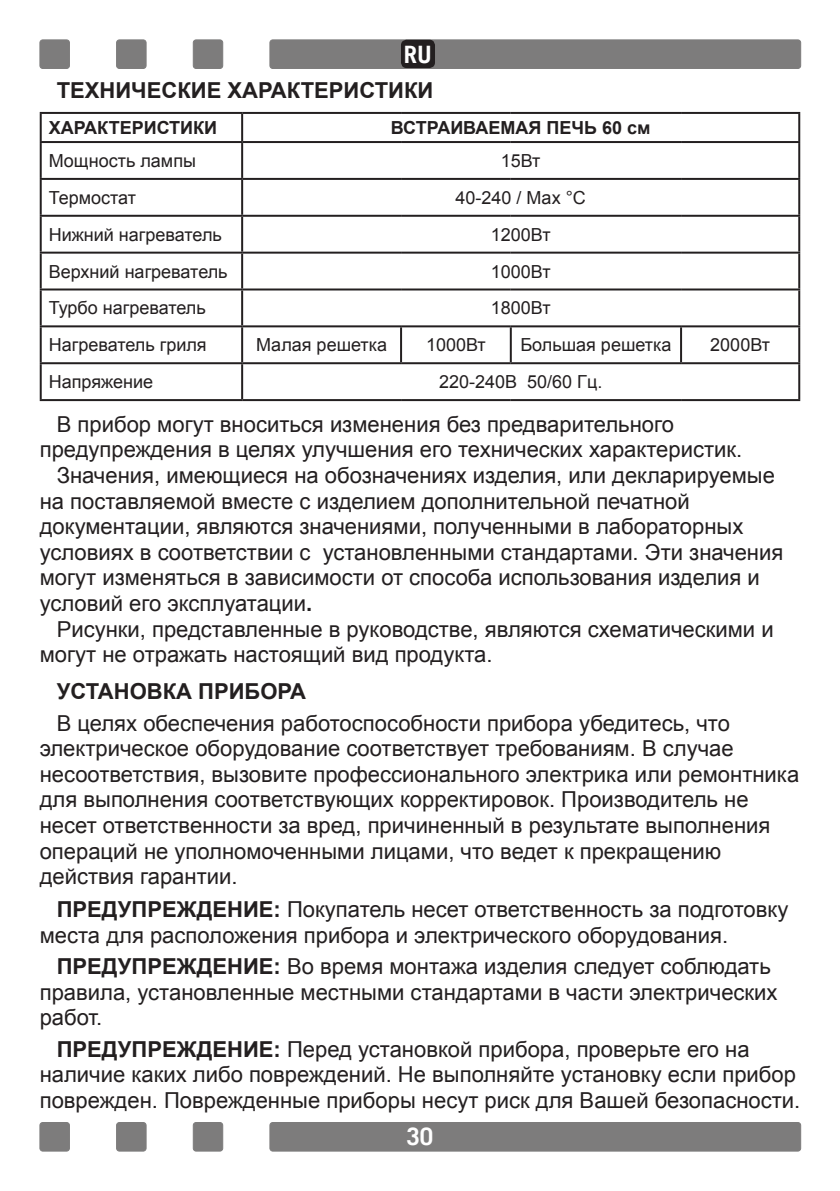
<style>
.page{position:relative;width:840px;height:1191px;background:#fff}
.page>*{position:absolute;margin:0;border:0;box-sizing:border-box;transform-origin:0 0}
.t1{font:700 24px "Trade Gothic";color:#fff}
.t2{font:22px/25.6px "Arial";color:#231f20}
.t3{font:700 22px "Arial";color:#231f20}
.t4{font:18px "Arial";color:#231f20}
.t5{font:700 18px "Arial";color:#231f20}
.s1{font-weight:700}
</style>
<div class="page">
<div style="left:270px;top:40px;width:530px;height:28px;background:#7d7c7c;border-radius:3px"></div>
<div style="left:269px;top:40px;width:531px;height:29px;border:1px solid #7d7c7c;border-radius:3px"></div>
<div style="left:40px;top:40px;width:29px;height:28px;background:#7d7c7c;border-radius:3px"></div>
<div style="left:40px;top:40px;width:30px;height:29px;border:1px solid #7d7c7c;border-radius:3px"></div>
<div style="left:193px;top:40px;width:29px;height:28px;background:#7d7c7c;border-radius:3px"></div>
<div style="left:193px;top:40px;width:30px;height:29px;border:1px solid #7d7c7c;border-radius:3px"></div>
<div style="left:116px;top:40px;width:30px;height:28px;background:#7d7c7c;border-radius:3px"></div>
<div style="left:116px;top:40px;width:30px;height:29px;border:1px solid #7d7c7c;border-radius:3px"></div>
<div style="left:270px;top:1122px;width:530px;height:29px;background:#7d7c7c;border-radius:3px"></div>
<div style="left:269px;top:1122px;width:531px;height:29px;border:1px solid #7d7c7c;border-radius:3px"></div>
<div style="left:40px;top:1122px;width:29px;height:29px;background:#7d7c7c;border-radius:3px"></div>
<div style="left:40px;top:1122px;width:30px;height:29px;border:1px solid #7d7c7c;border-radius:3px"></div>
<div style="left:193px;top:1122px;width:29px;height:29px;background:#7d7c7c;border-radius:3px"></div>
<div style="left:193px;top:1122px;width:30px;height:29px;border:1px solid #7d7c7c;border-radius:3px"></div>
<div style="left:116px;top:1122px;width:30px;height:29px;background:#7d7c7c;border-radius:3px"></div>
<div style="left:116px;top:1122px;width:30px;height:29px;border:1px solid #7d7c7c;border-radius:3px"></div>
<hr style="left:40px;top:112px;width:202px;height:2px;background:#231f20">
<hr style="left:40px;top:114px;width:2px;height:27px;background:#231f20">
<hr style="left:242px;top:112px;width:159px;height:2px;background:#231f20">
<hr style="left:241px;top:114px;width:2px;height:27px;background:#231f20">
<hr style="left:401px;top:112px;width:109px;height:2px;background:#231f20">
<hr style="left:510px;top:112px;width:170px;height:2px;background:#231f20">
<hr style="left:680px;top:112px;width:119px;height:2px;background:#231f20">
<hr style="left:797px;top:114px;width:2px;height:27px;background:#231f20">
<hr style="left:40px;top:141px;width:202px;height:2px;background:#231f20">
<hr style="left:40px;top:143px;width:2px;height:35px;background:#231f20">
<hr style="left:242px;top:141px;width:159px;height:2px;background:#231f20">
<hr style="left:241px;top:143px;width:2px;height:35px;background:#231f20">
<hr style="left:401px;top:141px;width:109px;height:2px;background:#231f20">
<hr style="left:510px;top:141px;width:170px;height:2px;background:#231f20">
<hr style="left:680px;top:141px;width:119px;height:2px;background:#231f20">
<hr style="left:797px;top:143px;width:2px;height:35px;background:#231f20">
<hr style="left:40px;top:178px;width:202px;height:2px;background:#231f20">
<hr style="left:40px;top:180px;width:2px;height:35px;background:#231f20">
<hr style="left:242px;top:178px;width:159px;height:2px;background:#231f20">
<hr style="left:241px;top:180px;width:2px;height:35px;background:#231f20">
<hr style="left:401px;top:178px;width:109px;height:2px;background:#231f20">
<hr style="left:510px;top:178px;width:170px;height:2px;background:#231f20">
<hr style="left:680px;top:178px;width:119px;height:2px;background:#231f20">
<hr style="left:797px;top:180px;width:2px;height:35px;background:#231f20">
<hr style="left:40px;top:215px;width:202px;height:2px;background:#231f20">
<hr style="left:40px;top:217px;width:2px;height:35px;background:#231f20">
<hr style="left:242px;top:215px;width:159px;height:2px;background:#231f20">
<hr style="left:241px;top:217px;width:2px;height:35px;background:#231f20">
<hr style="left:401px;top:215px;width:109px;height:2px;background:#231f20">
<hr style="left:510px;top:215px;width:170px;height:2px;background:#231f20">
<hr style="left:680px;top:215px;width:119px;height:2px;background:#231f20">
<hr style="left:797px;top:217px;width:2px;height:35px;background:#231f20">
<hr style="left:40px;top:252px;width:202px;height:2px;background:#231f20">
<hr style="left:40px;top:254px;width:2px;height:34px;background:#231f20">
<hr style="left:242px;top:252px;width:159px;height:2px;background:#231f20">
<hr style="left:241px;top:254px;width:2px;height:34px;background:#231f20">
<hr style="left:401px;top:252px;width:109px;height:2px;background:#231f20">
<hr style="left:510px;top:252px;width:170px;height:2px;background:#231f20">
<hr style="left:680px;top:252px;width:119px;height:2px;background:#231f20">
<hr style="left:797px;top:254px;width:2px;height:34px;background:#231f20">
<hr style="left:40px;top:288px;width:202px;height:2px;background:#231f20">
<hr style="left:40px;top:290px;width:2px;height:35px;background:#231f20">
<hr style="left:242px;top:288px;width:159px;height:2px;background:#231f20">
<hr style="left:241px;top:290px;width:2px;height:35px;background:#231f20">
<hr style="left:401px;top:288px;width:109px;height:2px;background:#231f20">
<hr style="left:510px;top:288px;width:170px;height:2px;background:#231f20">
<hr style="left:680px;top:288px;width:119px;height:2px;background:#231f20">
<hr style="left:797px;top:290px;width:2px;height:35px;background:#231f20">
<hr style="left:40px;top:325px;width:202px;height:2px;background:#231f20">
<hr style="left:40px;top:327px;width:2px;height:35px;background:#231f20">
<hr style="left:242px;top:325px;width:159px;height:2px;background:#231f20">
<hr style="left:241px;top:327px;width:2px;height:35px;background:#231f20">
<hr style="left:401px;top:325px;width:109px;height:2px;background:#231f20">
<hr style="left:400px;top:327px;width:2px;height:35px;background:#231f20">
<hr style="left:510px;top:325px;width:170px;height:2px;background:#231f20">
<hr style="left:509px;top:327px;width:2px;height:35px;background:#231f20">
<hr style="left:680px;top:325px;width:119px;height:2px;background:#231f20">
<hr style="left:679px;top:327px;width:2px;height:35px;background:#231f20">
<hr style="left:797px;top:327px;width:2px;height:35px;background:#231f20">
<hr style="left:40px;top:362px;width:202px;height:2px;background:#231f20">
<hr style="left:40px;top:364px;width:2px;height:35px;background:#231f20">
<hr style="left:242px;top:362px;width:159px;height:2px;background:#231f20">
<hr style="left:241px;top:364px;width:2px;height:35px;background:#231f20">
<hr style="left:401px;top:362px;width:109px;height:2px;background:#231f20">
<hr style="left:510px;top:362px;width:170px;height:2px;background:#231f20">
<hr style="left:680px;top:362px;width:119px;height:2px;background:#231f20">
<hr style="left:797px;top:364px;width:2px;height:35px;background:#231f20">
<hr style="left:40px;top:399px;width:202px;height:2px;background:#231f20">
<hr style="left:242px;top:399px;width:159px;height:2px;background:#231f20">
<hr style="left:401px;top:399px;width:109px;height:2px;background:#231f20">
<hr style="left:510px;top:399px;width:170px;height:2px;background:#231f20">
<hr style="left:680px;top:399px;width:119px;height:2px;background:#231f20">
<div style="left:401px;top:40px;width:34px;height:28px;background:#231f20;border-radius:6px"></div>
<p class="t1" style="left:404px;top:39px;width:30px">RU</p>
<p class="t3" style="left:57px;top:76px;width:378px">ТЕХНИЧЕСКИЕ ХАРАКТЕРИСТИКИ</p>
<p class="t5" style="left:49px;top:116px;width:170px">ХАРАКТЕРИСТИКИ</p>
<p class="t5" style="left:391px;top:116px;width:261px">ВСТРАИВАЕМАЯ ПЕЧЬ 60 см</p>
<p class="t4" style="left:49px;top:149px;width:149px">Мощность лампы</p>
<p class="t4" style="left:500px;top:149px;width:41px">15Вт</p>
<p class="t4" style="left:49px;top:186px;width:89px">Термостат</p>
<p class="t4" style="left:455px;top:186px;width:132px">40-240 / Max °C</p>
<p class="t4" style="left:49px;top:223px;width:174px">Нижний нагреватель</p>
<p class="t4" style="left:490px;top:223px;width:61px">1200Вт</p>
<p class="t4" style="left:49px;top:259px;width:180px">Верхний нагреватель</p>
<p class="t4" style="left:490px;top:259px;width:61px">1000Вт</p>
<p class="t4" style="left:49px;top:296px;width:158px">Турбо нагреватель</p>
<p class="t4" style="left:490px;top:296px;width:61px">1800Вт</p>
<p class="t4" style="left:49px;top:333px;width:159px">Нагреватель гриля</p>
<p class="t4" style="left:256px;top:333px;width:132px">Малая решетка</p>
<p class="t4" style="left:426px;top:333px;width:61px">1000Вт</p>
<p class="t4" style="left:520px;top:333px;width:152px">Большая решетка</p>
<p class="t4" style="left:709px;top:333px;width:61px">2000Вт</p>
<p class="t4" style="left:49px;top:370px;width:106px">Напряжение</p>
<p class="t4" style="left:439px;top:370px;width:165px">220-240B 50/60 Гц.</p>
<p class="t2" style="left:57px;top:411px;width:618px">В прибор могут вноситься изменения без предварительного</p>
<p class="t2" style="left:40px;top:437px;width:703px">предупреждения в целях улучшения его технических характеристик.</p>
<p class="t2" style="left:57px;top:463px;width:719px">Значения, имеющиеся на обозначениях изделия, или декларируемые</p>
<p class="t2" style="left:40px;top:488px;width:651px">на поставляемой вместе с изделием дополнительной печатной</p>
<p class="t2" style="left:40px;top:514px;width:704px">документации, являются значениями, полученными в лабораторных</p>
<p class="t2" style="left:40px;top:539px;width:744px">условиях в соответствии с установленными стандартами. Эти значения</p>
<p class="t2" style="left:40px;top:565px;width:721px">могут изменяться в зависимости от способа использования изделия и</p>
<p class="t2" style="left:40px;top:591px;width:274px">условий его эксплуатации<span class="s1">.</span></p>
<p class="t2" style="left:57px;top:616px;width:718px">Рисунки, представленные в руководстве, являются схематическими и</p>
<p class="t2" style="left:40px;top:642px;width:454px">могут не отражать настоящий вид продукта.</p>
<p class="t3" style="left:57px;top:677px;width:251px">УСТАНОВКА ПРИБОРА</p>
<p class="t2" style="left:40px;top:710px;width:760px;text-indent:17px">В целях обеспечения работоспособности прибора убедитесь, что электрическое оборудование соответствует требованиям. В случае несоответствия, вызовите профессионального электрика или ремонтника для выполнения соответствующих корректировок. Производитель не несет ответственности за вред, причиненный в результате выполнения операций не уполномоченными лицами, что ведет к прекращению действия гарантии.</p>
<p class="t2" style="left:40px;top:897px;width:749px;text-indent:17px"><span class="s1">ПРЕДУПРЕЖДЕНИЕ:</span> Покупатель несет ответственность за подготовку места для расположения прибора и электрического оборудования.</p>
<p class="t2" style="left:40px;top:953px;width:739px;text-indent:17px"><span class="s1">ПРЕДУПРЕЖДЕНИЕ:</span> Во время монтажа изделия следует соблюдать правила, установленные местными стандартами в части электрических работ.</p>
<p class="t2" style="left:40px;top:1036px;width:761px;text-indent:17px"><span class="s1">ПРЕДУПРЕЖДЕНИЕ:</span> Перед установкой прибора, проверьте его на наличие каких либо повреждений. Не выполняйте установку если прибор поврежден. Поврежденные приборы несут риск для Вашей безопасности.</p>
<p class="t1" style="left:406px;top:1122px;width:28px">30</p>
</div>
